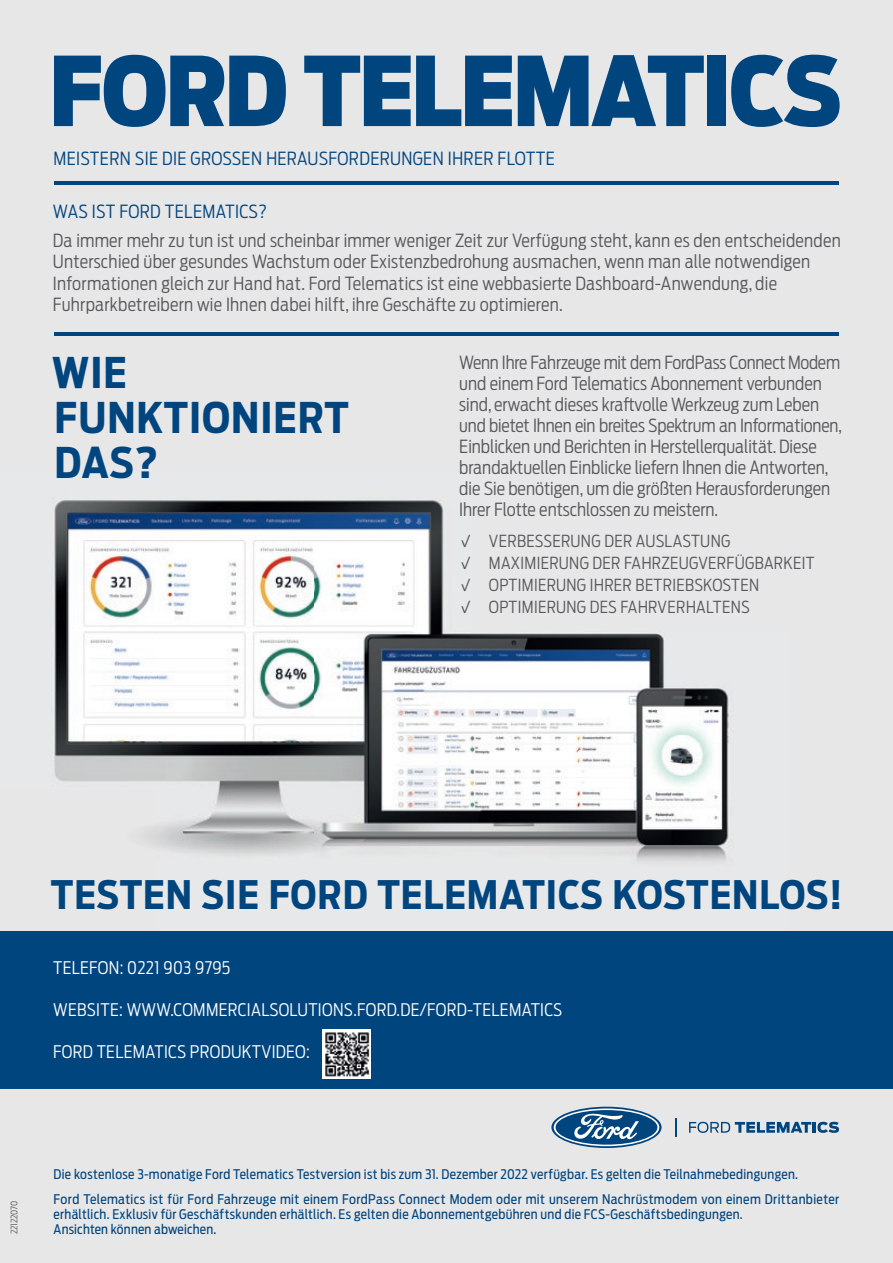
<style>
.page{position:relative;width:893px;height:1263px;background:#fff}
.page>*{position:absolute;margin:0;border:0;box-sizing:border-box;transform-origin:0 0}
.t1{font:900 95.1px "Ford Antenna Cond";letter-spacing:-.03em;color:#01457f}
.t2{font:700 42px/45px "Ford Antenna Cond";letter-spacing:.02em;color:#01457f}
.t3{font:700 39px "Ford Antenna Cond";letter-spacing:.02em;color:#01457f}
.t4{font:300 18px/21px "Ford Antenna Cond";color:#57585a}
.t5{font:300 18px "Ford Antenna Cond";letter-spacing:.02em;color:#01457f}
.t6{font:300 17.25px "Ford Antenna Cond";letter-spacing:.02em;color:#fff}
.t7{font:300 16.5px/21.8px "Ford Antenna Cond";letter-spacing:.02em;color:#57585a}
.t8{font:13.2px/25.2px "Ford Antenna Cond";letter-spacing:.025em;color:#01457f}
.t9{font:300 9px "Ford Antenna Cond";letter-spacing:-.01em;color:#57585a}
.s1{font-family:"Ford Antenna"}
</style>
<div class="page">
<img style="left:0;top:0;width:893px;height:931px">
<div style="left:0;top:1089px;width:893px;height:174px;background:#e7e7e8"></div>
<div style="left:0;top:931px;width:893px;height:158px;background:#01457f"></div>
<svg style="left:551px;top:1107px;width:111px;height:41px"></svg>
<svg style="left:554px;top:1108px;width:105px;height:38px;background:#5c87ab"></svg>
<svg style="left:689px;top:1122px;width:150px;height:11px;background:#7496b3"></svg>
<svg style="left:675px;top:1118px;width:1px;height:18px"></svg>
<hr style="left:54px;top:182px;width:785px;height:3px;background:#01457f">
<hr style="left:54px;top:332px;width:785px;height:3px;background:#01457f">
<img style="left:322px;top:1030px;width:49px;height:48px">
<h1 class="t1" style="left:49px;top:3px;width:794px">FORD TELEMATICS</h1>
<p class="t5" style="left:53px;top:143px;width:503px">MEISTERN SIE DIE GROSSEN HERAUSFORDERUNGEN IHRER FLOTTE</p>
<p class="t5" style="left:53px;top:197px;width:216px">WAS IST FORD TELEMATICS?</p>
<p class="t4" style="left:53px;top:227px;width:789px;line-height:21.6px">Da immer mehr zu tun ist und scheinbar immer weniger Zeit zur Verfügung steht, kann es den entscheidenden Unterschied über gesundes Wachstum oder Existenzbedrohung ausmachen, wenn man alle notwendigen Informationen gleich zur Hand hat. Ford Telematics ist eine webbasierte Dashboard-Anwendung, die Fuhrparkbetreibern wie Ihnen dabei hilft, ihre Geschäfte zu optimieren.</p>
<h2 class="t2" style="left:52px;top:345px;width:298px">WIE<br>FUNKTIONIERT<br>DAS?</h2>
<p class="t4" style="left:459px;top:350px;width:384px">Wenn Ihre Fahrzeuge mit dem FordPass ConnectModem und einem Ford Telematics Abonnement verbunden sind, erwacht dieses kraftvolle Werkzeug zum Leben und bietet Ihnen ein breites Spektrum an Informationen, Einblicken und Berichten in Herstellerqualität. Diese brandaktuellen Einblicke liefern Ihnen die Antworten, die Sie benötigen, um die größten Herausforderungen Ihrer Flotte entschlossen zu meistern.</p>
<p class="t7" style="left:460px;top:528px;width:356px"><span class="s1">√</span> VERBESSERUNG DER AUSLASTUNG<br><span class="s1">√</span> MAXIMIERUNG DER FAHRZEUGVERFÜGBARKEIT <span class="s1">√</span> OPTIMIERUNG IHRER BETRIEBSKOSTEN<br><span class="s1">√</span> OPTIMIERUNG DES FAHRVERHALTENS</p>
<h3 class="t3" style="left:51px;top:860px;width:793px">TESTEN SIE FORD TELEMATICS KOSTENLOS!</h3>
<p class="t6" style="left:53px;top:953px;width:179px">TELEFON: 0221 903 9795</p>
<p class="t6" style="left:53px;top:995px;width:510px">WEBSITE: WWW.COMMERCIALSOLUTIONS.FORD.DE/FORD-TELEMATICS</p>
<p class="t6" style="left:53px;top:1037px;width:258px">FORD TELEMATICS PRODUKTVIDEO:</p>
<p class="t9" style="left:7px;top:1234px;width:35px;rotate:-90deg">22122070</p>
<p class="t8" style="left:54px;top:1160px;width:787px">Die kostenlose 3-monatige Ford Telematics Testversion ist bis zum 31. Dezember 2022 verfügbar. Es gelten die Teilnahmebedingungen.<br>Ford Telematics ist für Ford Fahrzeuge mit einem FordPass Connect Modem oder mit unserem Nachrüstmodem von einem Drittanbieter</p>
<p class="t8" style="left:54px;top:1205px;width:691px;line-height:15px">erhältlich. Exklusiv für Geschäftskunden erhältlich. Es gelten die Abonnementgebühren und die FCS-Geschäftsbedingungen.<br>Ansichten können abweichen.</p>
</div>
